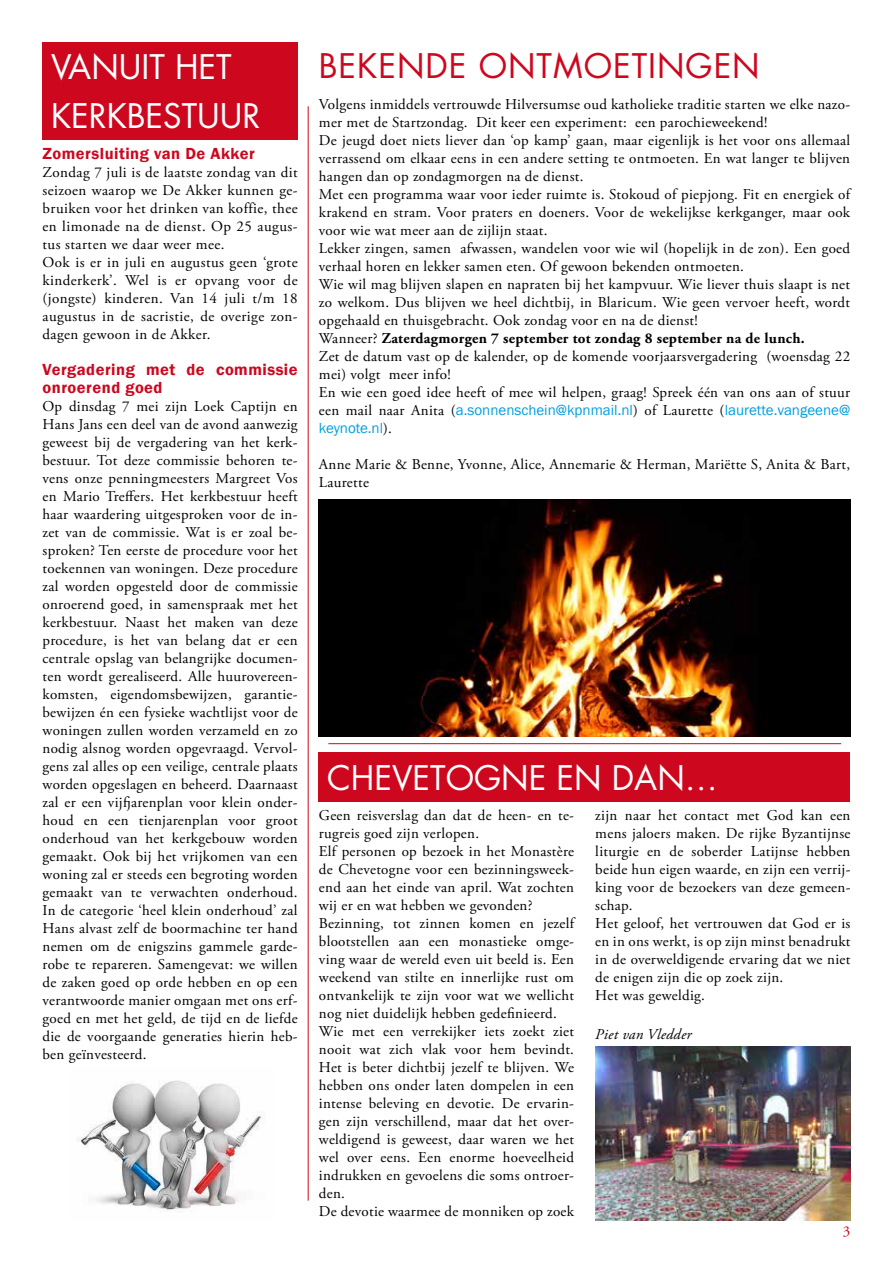
<style>
.page{position:relative;width:893px;height:1263px;background:#fff}
.page>*{position:absolute;margin:0;border:0;box-sizing:border-box;transform-origin:0 0}
.t1{font:33px "Futura";color:#fff}
.t2{font:33px "Futura";letter-spacing:.03em;color:#cd071e}
.t3{font:600 16.5px/18px "Franklin Gothic";letter-spacing:.03em;color:#cd071e}
.t4{font:15px/18px "Adobe Garamond Pro";letter-spacing:.02em;color:#000}
.t5{font:15px/18px "Franklin Gothic";color:#009ee0}
.t6{font:italic 15px "Adobe Garamond Pro";letter-spacing:.02em;color:#000}
.t7{font:15px "Adobe Garamond Pro";color:#cd071e}
.s1{font-weight:700}
.s2{font-family:"Adobe Garamond Pro";color:#000}
</style>
<div class="page">
<hr style="left:308px;top:106px;width:1px;height:1094px;background:#cd071e">
<div style="left:43px;top:43px;width:255px;height:49px;background:#cd071e"></div>
<hr style="left:328px;top:743px;width:513px;height:1px;background:#cd071e">
<div style="left:319px;top:753px;width:531px;height:49px;background:#cd071e"></div>
<div style="left:43px;top:91px;width:255px;height:49px;background:#cd071e"></div>
<img style="left:77px;top:1080px;width:186px;height:132px">
<img style="left:319px;top:500px;width:531px;height:236px">
<img style="left:595px;top:1046px;width:255px;height:174px">
<h1 class="t1" style="left:51px;top:45px;width:59px">VANUIT</h1>
<h1 class="t1" style="left:175px;top:45px;width:51px">HET</h1>
<h1 class="t1" style="left:51px;top:93px;width:133px">KERKBESTUU</h1>
<h1 class="t1" style="left:242px;top:93px;width:19px">R</h1>
<p class="t3" style="left:43px;top:144px;width:214px">Zomersluiting van De Akker</p>
<p class="t4" style="left:43px;top:163px;width:257px">Zondag 7 juli is de laatste zondag van dit seizoen waarop we De Akker kunnen ge&shy;bruiken voor het drinken van koffie, thee en limonade na de dienst. Op 25 augus&shy;tus starten we daar weer mee.<br>Ook is er in juli en augustus geen ‘grote kinderkerk’. Wel is er opvang voor de (jongste) kinderen. Van 14 juli t/m 18 augustus in de sacristie, de overige zon&shy;dagen gewoon in de Akker.</p>
<p class="t3" style="left:43px;top:360px;width:257px">Vergadering met de commissie onroerend goed</p>
<p class="t4" style="left:43px;top:397px;width:257px;text-align:justify">Op dinsdag 7 mei zijn Loek Captijn en Hans Jans een deel van de avond aanwezig geweest bij de vergadering van het kerk&shy;bestuur. Tot deze commissie behoren te&shy;vens onze penningmeesters Margreet Vos en Mario Treffers. Het kerkbestuur heeft haar waardering uitgesproken voor de in&shy;zet van de commissie. Wat is er zoal be&shy;sproken? Ten eerste de procedure voor het toekennen van woningen. Deze procedure zal worden opgesteld door de commissie onroerend goed, in samenspraak met het kerkbestuur. Naast het maken van deze procedure, is het van belang dat er een centrale opslag van belangrijke documen&shy;ten wordt gerealiseerd. Alle huurovereen&shy;komsten, eigendomsbewijzen, garantie&shy;bewijzen én een fysieke wachtlijst voor de woningen zullen worden verzameld en zo nodig alsnog worden opgevraagd. Vervol&shy;gens zal alles op een veilige, centrale plaats worden opgeslagen en beheerd. Daarnaast zal er een vijfjarenplan voor klein onder&shy;houd en een tienjarenplan voor groot onderhoud van het kerkgebouw worden gemaakt. Ook bij het vrijkomen van een woning zal er steeds een begroting worden gemaakt van te verwachten onderhoud.<br>In de categorie ‘heel klein onderhoud’ zal Hans alvast zelf de boormachine ter hand nemen om de enigszins gammele garde&shy;robe te repareren. Samengevat: we willen de zaken goed op orde hebben en op een verantwoorde manier omgaan met ons erf&shy;goed en met het geld, de tijd en de liefde die de voorgaande generaties hierin heb&shy;ben geïnvesteerd.</p>
<h1 class="t2" style="left:319px;top:43px;width:216px">BEKEN DE ONTMO</h1>
<h1 class="t2" style="left:613px;top:43px;width:138px">ETINGEN</h1>
<p class="t4" style="left:319px;top:95px;width:533px">Volgens inmiddels vertrouwde Hilversumse oud katholieke traditie starten we elke nazo&shy;mer met de Startzondag. Dit keer een experiment: een parochieweekend!<br>De jeugd doet niets liever dan ‘op kamp’ gaan, maar eigenlijk is het voor ons allemaal verrassend om elkaar eens in een andere setting te ontmoeten. En wat langer te blijven hangen dan op zondagmorgen na de dienst.<br>Met een programma waar voor ieder ruimte is. Stokoud of piepjong. Fit en energiek of krakend en stram. Voor praters en doeners. Voor de wekelijkse kerkganger, maar ook voor wie wat meer aan de zijlijn staat.<br>Lekker zingen, samen afwassen, wandelen voor wie wil (hopelijk in de zon). Een goed verhaal horen en lekker samen eten. Of gewoon bekenden ontmoeten.<br>Wie wil mag blijven slapen en napraten bij het kampvuur. Wie liever thuis slaapt is net zo welkom. Dus blijven we heel dichtbij, in Blaricum. Wie geen vervoer heeft, wordt opgehaald en thuisgebracht. Ook zondag voor en na de dienst!<br>Wanneer? <span class="s1">Zaterdagmorgen 7 september tot zondag 8 september na de lunch.<br></span>Zet de datum vast op de kalender, op de komende voorjaarsvergadering (woensdag 22 mei) volgt meer info!<br>En wie een goed idee heeft of mee wil helpen, graag! Spreek één van ons aan of stuur</p>
<p class="t5" style="left:319px;top:401px;width:533px"><span class="s2">een mail naar Anita (</span>a.sonnenschein@kpnmail.nl<span class="s2">) of Laurette (</span>laurette.vangeene@ keynote.nl<span class="s2">).</span></p>
<p class="t4" style="left:319px;top:455px;width:533px">Anne Marie &amp; Benne, Yvonne, Alice, Annemarie &amp; Herman, Mariëtte S, Anita &amp; Bart,<br>Laurette</p>
<h1 class="t1" style="left:327px;top:755px;width:392px">CH EVETOGN E EN DAN …</h1>
<p class="t4" style="left:319px;top:807px;width:257px">Geen reisverslag dan dat de heen- en te&shy;rugreis goed zijn verlopen.<br>Elf personen op bezoek in het Monastère de Chevetogne voor een bezinningsweek&shy;end aan het einde van april. Wat zochten wij er en wat hebben we gevonden?<br>Bezinning, tot zinnen komen en jezelf blootstellen aan een monastieke omge&shy;ving waar de wereld even uit beeld is. Een weekend van stilte en innerlijke rust om ontvankelijk te zijn voor wat we wellicht nog niet duidelijk hebben gedefinieerd.<br>Wie met een verrekijker iets zoekt ziet nooit wat zich vlak voor hem bevindt.<br>Het is beter dichtbij jezelf te blijven. We hebben ons onder laten dompelen in een intense beleving en devotie. De ervarin&shy;gen zijn verschillend, maar dat het over&shy;weldigend is geweest, daar waren we het wel over eens. Een enorme hoeveelheid indrukken en gevoelens die soms ontroer&shy;den.<br>De devotie waarmee de monniken op zoek</p>
<p class="t4" style="left:595px;top:807px;width:257px">zijn naar het contact met God kan een mens jaloers maken. De rijke Byzantijnse liturgie en de soberder Latijnse hebben beide hun eigen waarde, en zijn een verrij&shy;king voor de bezoekers van deze gemeen&shy;schap.<br>Het geloof, het vertrouwen dat God er is en in ons werkt, is op zijn minst benadrukt in de overweldigende ervaring dat we niet de enigen zijn die op zoek zijn.<br>Het was geweldig.</p>
<p class="t6" style="left:595px;top:1025px;width:98px">Piet van Vledder</p>
<p class="t7" style="left:843px;top:1222px;width:9px">3</p>
</div>
